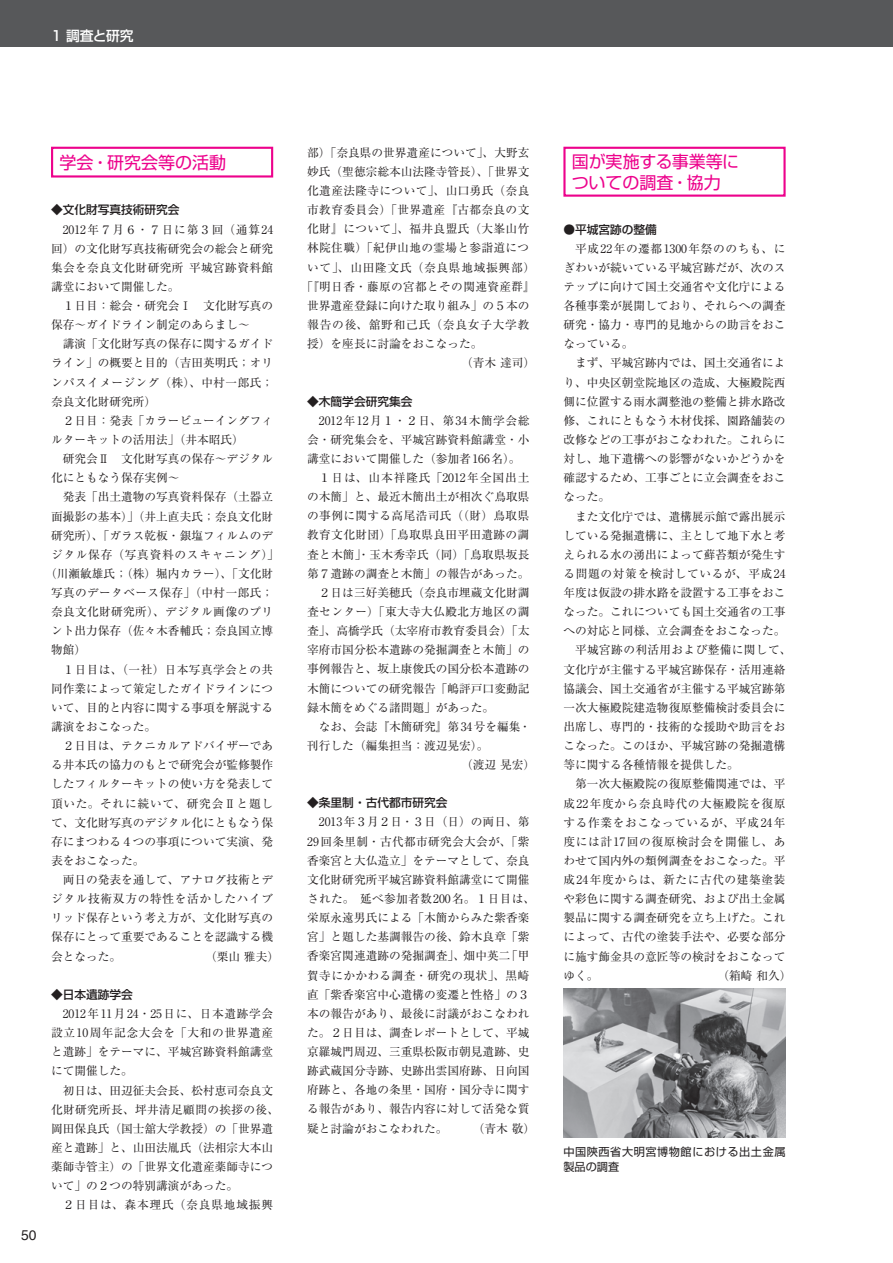
<style>
.page{position:relative;width:893px;height:1263px;background:#fff}
.page>*{position:absolute;margin:0;border:0;box-sizing:border-box;transform-origin:0 0}
.t1{font:16.95px/21.3px "Shin Go Pr 6";color:#ed028c}
.t2{font:500 13.8px "Shin Go Pr 6";letter-spacing:-.03em;color:#fff}
.t3{font:13.8px "Helvetica R Normal";color:#231f20}
.t4{font:11.7px/19.2px "Ryumin Pr 6";color:#231f20;text-align:justify}
.t5{font:11.7px "Ryumin Pr 6";letter-spacing:.03em;color:#231f20}
.t6{font:11.7px "Ryumin Pr 6";letter-spacing:.06em;color:#231f20}
.t7{font:11.7px "Ryumin Pr 6";letter-spacing:.055em;color:#231f20}
.t8{font:500 11.7px "Shin Go Pr 6";color:#231f20}
.t9{font:11.7px "Ryumin Pr 6";letter-spacing:.065em;color:#231f20}
.t10{font:11.7px "Ryumin Pr 6";letter-spacing:.045em;color:#231f20}
.t11{font:11.7px "Ryumin Pr 6";letter-spacing:.08em;color:#231f20}
.t12{font:11.7px "Ryumin Pr 6";letter-spacing:.05em;color:#231f20}
.t13{font:11.7px "Ryumin Pr 6";letter-spacing:.035em;color:#231f20}
.t14{font:11.7px "Ryumin Pr 6";letter-spacing:.07em;color:#231f20}
.t15{font:11.1px/14.9px "Shin Go Pr 6";letter-spacing:.05em;color:#231f20}
</style>
<div class="page">
<div style="left:0;top:0;width:893px;height:47px;background:#57585a"></div>
<div style="left:51px;top:147px;width:222px;height:31px;border:2px solid #ed028c"></div>
<div style="left:563px;top:147px;width:223px;height:50px;border:2px solid #ed028c"></div>
<img style="left:563px;top:989px;width:223px;height:149px">
<p class="t2" style="left:51px;top:24px;width:84px">1 調査と研究</p>
<p class="t3" style="left:21px;top:1227px;width:17px">50</p>
<h1 class="t1" style="left:60px;top:150px;width:168px">学会・研究会等の活動</h1>
<p class="t8" style="left:51px;top:200px;width:130px">◆文化財写真技術研究会</p>
<p class="t4" style="left:51px;top:219px;width:224px;text-indent:12px">2012年７月６・７日に第３回（通算24回）の文化財写真技術研究会の総会と研究集会を奈良文化財研究所平城宮跡資料館講堂において開催した。</p>
<p class="t4" style="left:51px;top:295px;width:224px;text-indent:12px">１日目：総会・研究会Ⅰ　文化財写真の保存〜ガイドライン制定のあらまし〜</p>
<p class="t4" style="left:51px;top:334px;width:224px;text-indent:12px">講演「文化財写真の保存に関するガイドライン」の概要と目的（吉田英明氏；オリンパスイメージング（株）、中村一郎氏；奈良文化財研究所）</p>
<p class="t4" style="left:51px;top:410px;width:224px;text-indent:12px">２日目：発表「カラービューイングフィルターキットの活用法」（井本昭氏）</p>
<p class="t4" style="left:51px;top:448px;width:224px;text-indent:12px">研究会Ⅱ　文化財写真の保存〜デジタル化にともなう保存実例〜</p>
<p class="t4" style="left:63px;top:487px;width:212px">発表「出土遺物の写真資料保存（土器立</p>
<p class="t4" style="left:51px;top:506px;width:224px">面撮影の基本）」（井上直夫氏；奈良文化財</p>
<p class="t4" style="left:51px;top:525px;width:224px">研究所）、「ガラス乾板・銀塩フィルムのデ</p>
<p class="t6" style="left:51px;top:545px;width:229px">ジタル保存（写真資料のスキャニング）」</p>
<p class="t4" style="left:45px;top:563px;width:230px">（川瀬敏雄氏；（株）堀内カラー）、「文化財</p>
<p class="t5" style="left:51px;top:583px;width:224px">写真のデータベース保存」（中村一郎氏；</p>
<p class="t5" style="left:51px;top:603px;width:224px">奈良文化財研究所）、デジタル画像のプリ</p>
<p class="t4" style="left:51px;top:621px;width:224px">ント出力保存（佐々木香輔氏；奈良国立博</p>
<p class="t4" style="left:51px;top:640px;width:37px">物館）</p>
<p class="t13" style="left:63px;top:660px;width:212px">１日目は、（一社）日本写真学会との共</p>
<p class="t4" style="left:51px;top:678px;width:224px">同作業によって策定したガイドラインにつ</p>
<p class="t4" style="left:51px;top:697px;width:224px">いて、目的と内容に関する事項を解説する</p>
<p class="t4" style="left:51px;top:716px;width:107px">講演をおこなった。</p>
<p class="t4" style="left:63px;top:735px;width:212px">２日目は、テクニカルアドバイザーであ</p>
<p class="t4" style="left:51px;top:755px;width:224px">る井本氏の協力のもとで研究会が監修製作</p>
<p class="t4" style="left:51px;top:774px;width:224px">したフィルターキットの使い方を発表して</p>
<p class="t9" style="left:51px;top:794px;width:224px">頂いた。それに続いて、研究会Ⅱと題し</p>
<p class="t4" style="left:51px;top:812px;width:224px">て、文化財写真のデジタル化にともなう保</p>
<p class="t4" style="left:51px;top:831px;width:224px">存にまつわる４つの事項について実演、発</p>
<p class="t4" style="left:51px;top:850px;width:95px">表をおこなった。</p>
<p class="t4" style="left:63px;top:869px;width:212px">両日の発表を通して、アナログ技術とデ</p>
<p class="t6" style="left:51px;top:889px;width:224px">ジタル技術双方の特性を活かしたハイブ</p>
<p class="t4" style="left:51px;top:908px;width:224px">リッド保存という考え方が、文化財写真の</p>
<p class="t4" style="left:51px;top:927px;width:224px">保存にとって重要であることを認識する機</p>
<p class="t4" style="left:51px;top:946px;width:72px">会となった。</p>
<p class="t4" style="left:205px;top:946px;width:76px">（栗山雅夫）</p>
<p class="t8" style="left:51px;top:985px;width:83px">◆日本遺跡学会</p>
<p class="t4" style="left:51px;top:1003px;width:224px;text-indent:12px">2012年11月24・25日に、日本遺跡学会設立10周年記念大会を「大和の世界遺産と遺跡」をテーマに、平城宮跡資料館講堂にて開催した。</p>
<p class="t4" style="left:51px;top:1080px;width:229px;text-align:left;text-indent:12px">初日は、田辺征夫会長、松村恵司奈良文化財研究所長、坪井清足顧問の挨拶の後、岡田保良氏（国士舘大学教授）の「世界遺産と遺跡」と、山田法胤氏（法相宗大本山薬師寺管主）の「世界文化遺産薬師寺について」の２つの特別講演があった。</p>
<p class="t14" style="left:63px;top:1196px;width:212px">２日目は、森本理氏（奈良県地域振興</p>
<p class="t4" style="left:307px;top:142px;width:224px">部）「奈良県の世界遺産について」、大野玄</p>
<p class="t4" style="left:307px;top:161px;width:224px">妙氏（聖徳宗総本山法隆寺管長）、「世界文</p>
<p class="t5" style="left:307px;top:181px;width:224px">化遺産法隆寺について」、山口勇氏（奈良</p>
<p class="t5" style="left:307px;top:201px;width:224px">市教育委員会）「世界遺産『古都奈良の文</p>
<p class="t5" style="left:307px;top:220px;width:224px">化財』について」、福井良盟氏（大峯山竹</p>
<p class="t5" style="left:307px;top:239px;width:224px">林院住職）「紀伊山地の霊場と参詣道につ</p>
<p class="t6" style="left:307px;top:258px;width:229px">いて」、山田隆文氏（奈良県地域振興部）</p>
<p class="t5" style="left:301px;top:277px;width:235px">「『明日香・藤原の宮都とその関連資産群』</p>
<p class="t4" style="left:307px;top:295px;width:224px">世界遺産登録に向けた取り組み」の５本の</p>
<p class="t9" style="left:307px;top:315px;width:224px">報告の後、舘野和己氏（奈良女子大学教</p>
<p class="t4" style="left:307px;top:333px;width:177px">授）を座長に討論をおこなった。</p>
<p class="t4" style="left:461px;top:353px;width:76px">（青木達司）</p>
<p class="t8" style="left:307px;top:391px;width:107px">◆木簡学会研究集会</p>
<p class="t10" style="left:319px;top:411px;width:212px">2012年12月１・２日、第34木簡学会総</p>
<p class="t4" style="left:307px;top:429px;width:224px">会・研究集会を、平城宮跡資料館講堂・小</p>
<p class="t4" style="left:307px;top:448px;width:215px">講堂において開催した（参加者166名）。</p>
<p class="t11" style="left:319px;top:468px;width:212px">１日は、山本祥隆氏「2012年全国出土</p>
<p class="t4" style="left:307px;top:487px;width:224px">の木簡」と、最近木簡出土が相次ぐ鳥取県</p>
<p class="t5" style="left:307px;top:507px;width:224px">の事例に関する高尾浩司氏（（財）鳥取県</p>
<p class="t5" style="left:307px;top:526px;width:224px">教育文化財団）「鳥取県良田平田遺跡の調</p>
<p class="t4" style="left:307px;top:544px;width:224px">査と木簡」・玉木秀幸氏（同）「鳥取県坂長</p>
<p class="t4" style="left:307px;top:563px;width:224px">第７遺跡の調査と木簡」の報告があった。</p>
<p class="t4" style="left:319px;top:582px;width:212px">２日は三好美穂氏（奈良市埋蔵文化財調</p>
<p class="t5" style="left:307px;top:602px;width:224px">査センター）「東大寺大仏殿北方地区の調</p>
<p class="t4" style="left:307px;top:620px;width:224px">査」、高橋学氏（太宰府市教育委員会）「太</p>
<p class="t4" style="left:307px;top:640px;width:224px">宰府市国分松本遺跡の発掘調査と木簡」の</p>
<p class="t4" style="left:307px;top:659px;width:224px">事例報告と、坂上康俊氏の国分松本遺跡の</p>
<p class="t4" style="left:307px;top:678px;width:224px">木簡についての研究報告「嶋評戸口変動記</p>
<p class="t4" style="left:307px;top:697px;width:189px">録木簡をめぐる諸問題」があった。</p>
<p class="t4" style="left:319px;top:716px;width:213px">なお、会誌『木簡研究』第34号を編集・</p>
<p class="t4" style="left:307px;top:735px;width:183px">刊行した（編集担当：渡辺晃宏）。</p>
<p class="t4" style="left:461px;top:754px;width:76px">（渡辺晃宏）</p>
<p class="t8" style="left:307px;top:793px;width:142px">◆条里制・古代都市研究会</p>
<p class="t4" style="left:307px;top:812px;width:230px;text-align:left;text-indent:12px">2013年３月２日・３日（日）の両日、第<br>29回条里制・古代都市研究会大会が、「紫香楽宮と大仏造立」をテーマとして、奈良文化財研究所平城宮跡資料館講堂にて開催された。延べ参加者数200名。１日目は、栄原永遠男氏による「木簡からみた紫香楽宮」と題した基調報告の後、鈴木良章「紫香楽宮関連遺跡の発掘調査」、畑中英二「甲賀寺にかかわる調査・研究の現状」、黒崎直「紫香楽宮中心遺構の変遷と性格」の３本の報告があり、最後に討議がおこなわれた。２日目は、調査レポートとして、平城京羅城門周辺、三重県松阪市朝見遺跡、史跡武蔵国分寺跡、史跡出雲国府跡、日向国府跡と、各地の条里・国府・国分寺に関する報告があり、報告内容に対して活発な質疑と討論がおこなわれた。</p>
<p class="t4" style="left:473px;top:1118px;width:64px">（青木敬）</p>
<h1 class="t1" style="left:572px;top:149px;width:169px">国が実施する事業等についての調査・協力</h1>
<p class="t8" style="left:563px;top:219px;width:95px">●平城宮跡の整備</p>
<p class="t4" style="left:563px;top:238px;width:224px;text-indent:12px">平成22年の遷都1300年祭ののちも、にぎわいが続いている平城宮跡だが、次のステップに向けて国土交通省や文化庁による各種事業が展開しており、それらへの調査研究・協力・専門的見地からの助言をおこなっている。</p>
<p class="t4" style="left:563px;top:353px;width:224px;text-indent:12px">まず、平城宮跡内では、国土交通省により、中央区朝堂院地区の造成、大極殿院西側に位置する雨水調整池の整備と排水路改修、これにともなう木材伐採、園路舗装の改修などの工事がおこなわれた。これらに対し、地下遺構への影響がないかどうかを確認するため、工事ごとに立会調査をおこなった。</p>
<p class="t4" style="left:575px;top:506px;width:212px">また文化庁では、遺構展示館で露出展示</p>
<p class="t4" style="left:563px;top:525px;width:224px">している発掘遺構に、主として地下水と考</p>
<p class="t4" style="left:563px;top:544px;width:224px">えられる水の湧出によって蘚苔類が発生す</p>
<p class="t6" style="left:563px;top:564px;width:224px">る問題の対策を検討しているが、平成24</p>
<p class="t4" style="left:563px;top:582px;width:224px">年度は仮設の排水路を設置する工事をおこ</p>
<p class="t4" style="left:563px;top:602px;width:224px">なった。これについても国土交通省の工事</p>
<p class="t4" style="left:563px;top:621px;width:224px">への対応と同様、立会調査をおこなった。</p>
<p class="t5" style="left:575px;top:641px;width:218px">平城宮跡の利活用および整備に関して、</p>
<p class="t4" style="left:563px;top:659px;width:224px">文化庁が主催する平城宮跡保存・活用連絡</p>
<p class="t4" style="left:563px;top:678px;width:224px">協議会、国土交通省が主催する平城宮跡第</p>
<p class="t4" style="left:563px;top:697px;width:224px">一次大極殿院建造物復原整備検討委員会に</p>
<p class="t4" style="left:563px;top:716px;width:224px">出席し、専門的・技術的な援助や助言をお</p>
<p class="t4" style="left:563px;top:735px;width:224px">こなった。このほか、平城宮跡の発掘遺構</p>
<p class="t4" style="left:563px;top:755px;width:177px">等に関する各種情報を提供した。</p>
<p class="t4" style="left:575px;top:774px;width:212px">第一次大極殿院の復原整備関連では、平</p>
<p class="t12" style="left:563px;top:794px;width:224px">成22年度から奈良時代の大極殿院を復原</p>
<p class="t7" style="left:563px;top:813px;width:224px">する作業をおこなっているが、平成24年</p>
<p class="t7" style="left:563px;top:832px;width:224px">度には計17回の復原検討会を開催し、あ</p>
<p class="t4" style="left:563px;top:850px;width:224px">わせて国内外の類例調査をおこなった。平</p>
<p class="t7" style="left:563px;top:870px;width:224px">成24年度からは、新たに古代の建築塗装</p>
<p class="t4" style="left:563px;top:888px;width:224px">や彩色に関する調査研究、および出土金属</p>
<p class="t4" style="left:563px;top:908px;width:224px">製品に関する調査研究を立ち上げた。これ</p>
<p class="t4" style="left:563px;top:927px;width:224px">によって、古代の塗装手法や、必要な部分</p>
<p class="t4" style="left:563px;top:946px;width:224px">に施す飾金具の意匠等の検討をおこなって</p>
<p class="t4" style="left:563px;top:965px;width:37px">ゆく。</p>
<p class="t4" style="left:717px;top:965px;width:76px">（箱崎和久）</p>
<p class="t15" style="left:563px;top:1144px;width:224px">中国陝西省大明宮博物館における出土金属製品の調査</p>
</div>
